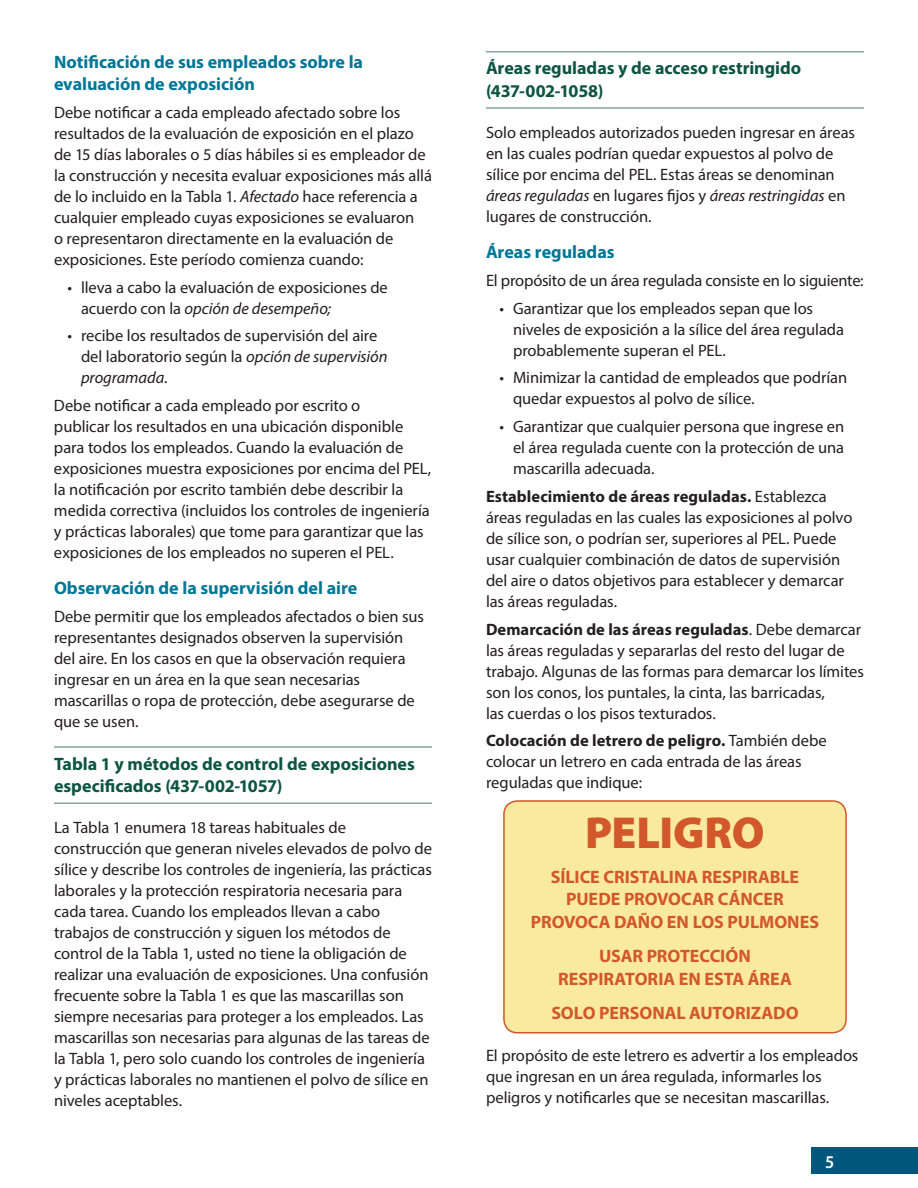
<style>
.page{position:relative;width:918px;height:1188px;background:#fff}
.page>*{position:absolute;margin:0;border:0;box-sizing:border-box;transform-origin:0 0}
.Warning_sign{font:900 45px "Myriad Pro";letter-spacing:-.01em;color:#d2572a}
.Warning_sign-2{font:700 18px/22.5px "Myriad Pro";letter-spacing:-.005em;color:#d2572a;text-align:center}
.Body_-_Section_Intro{font:700 18px/22.5px "Myriad Pro";color:#0d5540}
.Body_-_Section_Subhe{font:700 18px/22.5px "Myriad Pro";color:#007696}
.t1{font:600 18px "Myriad Pro";color:#fff;scale:.95 1}
.Body_-_Text{font:16.5px/21px "Myriad Pro";letter-spacing:-.005em;color:#231f20}
.s1{font-style:italic}
.s2{font-weight:700}
</style>
<div class="page">
<div style="left:812px;top:1148px;width:106px;height:26px;background:#00577d"></div>
<hr style="left:54px;top:802px;width:378px;height:2px;background:#89a79a">
<hr style="left:54px;top:746px;width:378px;height:2px;background:#89a79a">
<hr style="left:486px;top:107px;width:378px;height:2px;background:#89a79a">
<hr style="left:486px;top:51px;width:378px;height:1px;background:#89a79a">
<div style="left:504px;top:801px;width:342px;height:232px;background:#f9eaa0;border-radius:14px"></div>
<div style="left:503px;top:800px;width:344px;height:234px;border:2px solid #d2572a;border-radius:14px"></div>
<p class="Body_-_Section_Subhe" style="left:54px;top:50px;width:311px">Notificación de sus empleados sobre la evaluación de exposición</p>
<p class="Body_-_Text" style="left:54px;top:101px;width:380px">Debe notificar a cada empleado afectado sobre los resultados de la evaluación de exposición en el plazo de 15 días laborales o 5 días hábiles si es empleador de la construcción y necesita evaluar exposiciones más allá de lo incluido en la Tabla 1. <span class="s1">Afectado</span> hace referencia a cualquier empleado cuyas exposiciones se evaluaron<br>o representaron directamente en la evaluación de exposiciones. Este período comienza cuando:</p>
<p class="Body_-_Text" style="left:81px;top:276px;width:308px;text-indent:-14px">• lleva a cabo la evaluación de exposiciones de acuerdo con la <span class="s1">opción de desempeño;</span></p>
<p class="Body_-_Text" style="left:81px;top:325px;width:308px;text-indent:-14px">• recibe los resultados de supervisión del aire del laboratorio según la <span class="s1">opción de supervisión programada</span>.</p>
<p class="Body_-_Text" style="left:54px;top:395px;width:379px">Debe notificar a cada empleado por escrito o<br>publicar los resultados en una ubicación disponible para todos los empleados. Cuando la evaluación de exposiciones muestra exposiciones por encima del PEL, la notificación por escrito también debe describir la medida correctiva (incluidos los controles de ingeniería y prácticas laborales) que tome para garantizar que las exposiciones de los empleados no superen el PEL.</p>
<p class="Body_-_Section_Subhe" style="left:54px;top:576px;width:305px">Observación de la supervisión del aire</p>
<p class="Body_-_Text" style="left:54px;top:605px;width:372px">Debe permitir que los empleados afectados o bien sus representantes designados observen la supervisión del aire. En los casos en que la observación requiera ingresar en un área en la que sean necesarias mascarillas o ropa de protección, debe asegurarse de que se usen.</p>
<p class="Body_-_Section_Intro" style="left:54px;top:752px;width:362px">Tabla 1 y métodos de control de exposiciones especificados (437-002-1057)</p>
<p class="Body_-_Text" style="left:54px;top:817px;width:379px">La Tabla 1 enumera 18 tareas habituales de construcción que generan niveles elevados de polvo de sílice y describe los controles de ingeniería, las prácticas laborales y la protección respiratoria necesaria para cada tarea. Cuando los empleados llevan a cabo trabajos de construcción y siguen los métodos de control de la Tabla 1, usted no tiene la obligación de realizar una evaluación de exposiciones. Una confusión frecuente sobre la Tabla 1 es que las mascarillas son siempre necesarias para proteger a los empleados. Las mascarillas son necesarias para algunas de las tareas de la Tabla 1, pero solo cuando los controles de ingeniería y prácticas laborales no mantienen el polvo de sílice en niveles aceptables.</p>
<p class="Body_-_Section_Intro" style="left:486px;top:56px;width:317px">Áreas reguladas y de acceso restringido (437-002-1058)</p>
<p class="Body_-_Text" style="left:486px;top:122px;width:371px">Solo empleados autorizados pueden ingresar en áreas en las cuales podrían quedar expuestos al polvo de sílice por encima del PEL. Estas áreas se denominan <span class="s1">áreas reguladas</span> en lugares fijos y <span class="s1">áreas restringidas</span> en lugares de construcción.</p>
<p class="Body_-_Section_Subhe" style="left:486px;top:240px;width:130px">Áreas reguladas</p>
<p class="Body_-_Text" style="left:486px;top:269px;width:379px">El propósito de un área regulada consiste en lo siguiente:</p>
<p class="Body_-_Text" style="left:513px;top:297px;width:333px;text-indent:-14px">• Garantizar que los empleados sepan que los niveles de exposición a la sílice del área regulada probablemente superan el PEL.</p>
<p class="Body_-_Text" style="left:513px;top:367px;width:336px;text-indent:-14px">• Minimizar la cantidad de empleados que podrían quedar expuestos al polvo de sílice.</p>
<p class="Body_-_Text" style="left:513px;top:416px;width:333px;text-align:justify;text-indent:-14px">• Garantizar que cualquier persona que ingrese en el área regulada cuente con la protección de una mascarilla adecuada.</p>
<p class="Body_-_Text" style="left:486px;top:485px;width:368px"><span class="s2">Establecimiento de áreas reguladas.</span> Establezca áreas reguladas en las cuales las exposiciones al polvo de sílice son, o podrían ser, superiores al PEL. Puede usar cualquier combinación de datos de supervisión del aire o datos objetivos para establecer y demarcar las áreas reguladas.</p>
<p class="Body_-_Text" style="left:486px;top:618px;width:379px"><span class="s2">Demarcación de las áreas reguladas</span>. Debe demarcar las áreas reguladas y separarlas del resto del lugar de trabajo. Algunas de las formas para demarcar los límites son los conos, los puntales, la cinta, las barricadas,<br>las cuerdas o los pisos texturados.</p>
<p class="Body_-_Text" style="left:486px;top:730px;width:342px"><span class="s2">Colocación de letrero de peligro.</span> También debe colocar un letrero en cada entrada de las áreas reguladas que indique:</p>
<p class="Warning_sign" style="left:585px;top:808px;width:181px">PELIGRO</p>
<p class="Warning_sign-2" style="left:531px;top:865px;width:290px">SÍLICE CRISTALINA RESPIRABLE<br>PUEDE PROVOCAR CÁNCER<br>PROVOCA DAÑO EN LOS PULMONES</p>
<p class="Warning_sign-2" style="left:558px;top:944px;width:235px">USAR PROTECCIÓN<br>RESPIRATORIA EN ESTA ÁREA</p>
<p class="Warning_sign-2" style="left:551px;top:1001px;width:249px">SOLO PERSONAL AUTORIZADO</p>
<p class="Body_-_Text" style="left:486px;top:1044px;width:374px">El propósito de este letrero es advertir a los empleados que ingresan en un área regulada, informarles los peligros y notificarles que se necesitan mascarillas.</p>
<p class="t1" style="left:825px;top:1150px;width:11px">5</p>
</div>
